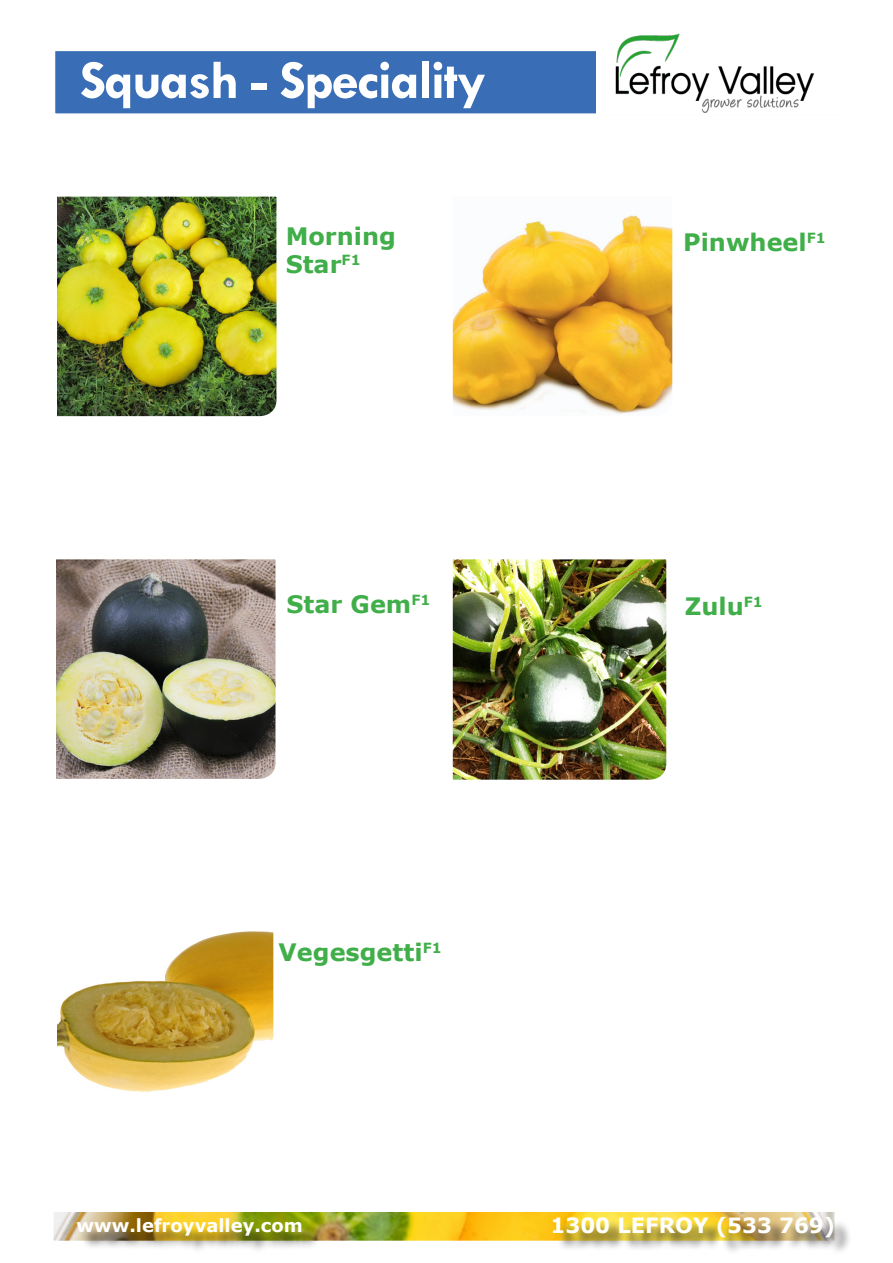
<style>
.page{position:relative;width:893px;height:1263px;background:#fff}
.page>*{position:absolute;margin:0;border:0;box-sizing:border-box;transform-origin:0 0}
.t1{font:700 55.5px "Tw Cen";letter-spacing:-.03em;color:#fff}
.t2{font:700 24px/28.8px "Verdana";color:#40ae49}
.t3{font:700 21px "Verdana";color:#fff}
.t4{font:700 18px "Verdana";color:#fff}
</style>
<div class="page">
<img style="left:452px;top:559px;width:215px;height:221px">
<svg style="left:452px;top:215px;width:221px;height:199px"></svg>
<svg style="left:57px;top:931px;width:217px;height:161px"></svg>
<div style="left:54px;top:50px;width:785px;height:65px;background:#396eb7;border:2px solid #fff"></div>
<div style="left:596px;top:50px;width:242px;height:64px;background:#fff"></div>
<img style="left:609px;top:33px;width:210px;height:82px">
<img style="left:57px;top:196px;width:220px;height:221px">
<img style="left:56px;top:559px;width:220px;height:220px">
<img style="left:55px;top:1213px;width:778px;height:27px">
<div style="left:51px;top:1209px;width:786px;height:35px;border:3px solid #fff"></div>
<div style="left:80px;top:1221px;width:240px;height:33px;background:#231f20;opacity:.75"></div>
<div style="left:556px;top:1219px;width:296px;height:36px;background:#231f20;opacity:.75"></div>
<p class="t1" style="left:80px;top:47px;width:407px">Squash - Speciality</p>
<p class="t2" style="left:286px;top:221px;width:112px">Morning<br>Star<sup>F1</sup></p>
<p class="t2" style="left:286px;top:590px;width:145px">Star Gem<sup>F1</sup></p>
<p class="t2" style="left:279px;top:937px;width:165px">Vegesgetti<sup>F1</sup></p>
<p class="t2" style="left:683px;top:227px;width:144px">Pinwheel<sup>F1</sup></p>
<p class="t2" style="left:685px;top:592px;width:80px">Zulu<sup>F1</sup></p>
<p class="t4" style="left:77px;top:1213px;width:228px">www.lefroyvalley.com</p>
<p class="t3" style="left:550px;top:1210px;width:286px">1300 LEFROY (533 769)</p>
</div>
